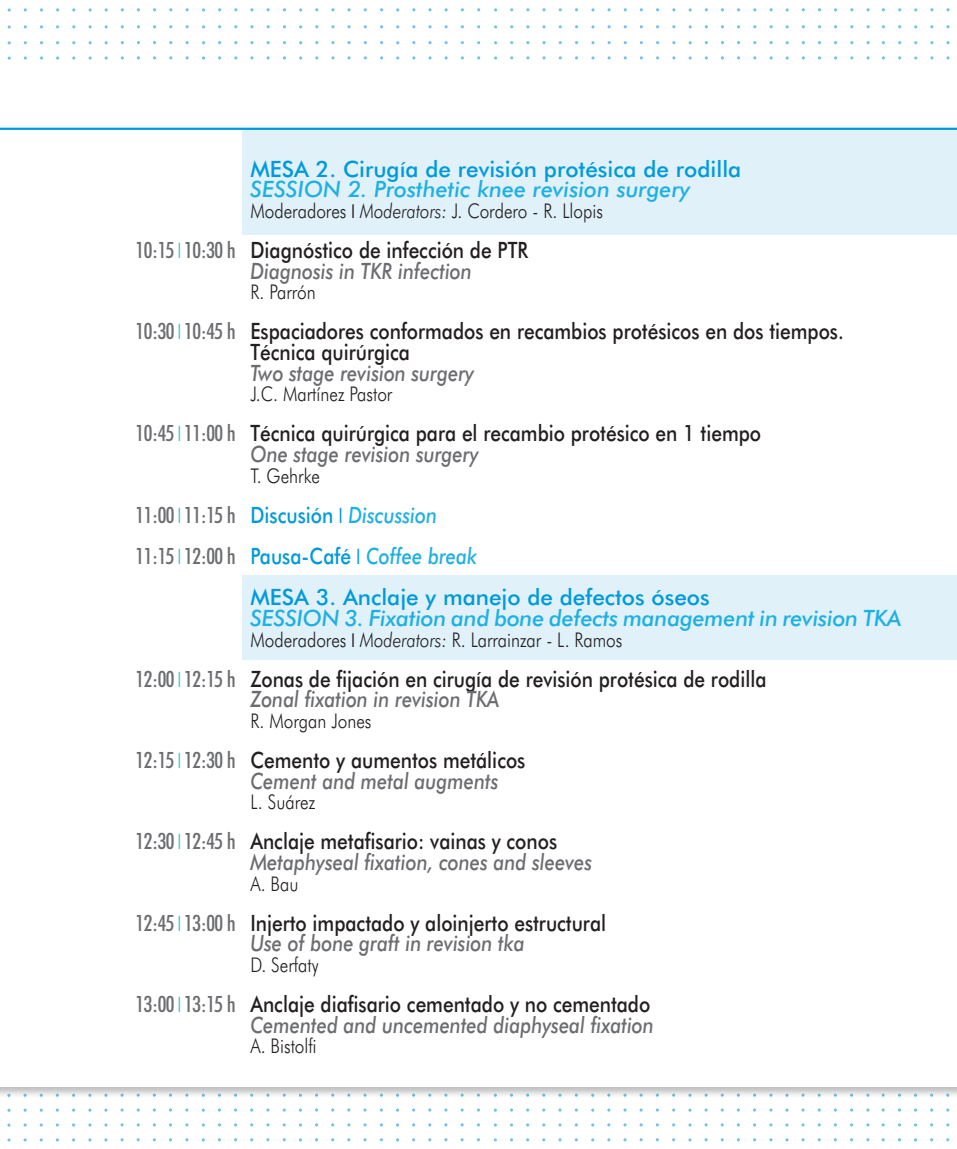
<style>
.page{position:relative;width:957px;height:1149px;background:#fff}
.page>*{position:absolute;margin:0;border:0;box-sizing:border-box;transform-origin:0 0}
.GENERAL{font:500 22.5px/20.7px "Futura BT";color:#231f20;scale:.85 1}
.GENERAL_Ingles{font:italic 500 22.5px "Futura BT";color:#6c6d70;scale:.85 1}
.SESSION{font:italic 500 22.5px "Futura BT";letter-spacing:-.01em;color:#1fb0e3}
.MESAS{font:500 22.5px "Futura BT";color:#009ada}
.GENERAL-2{font:500 condensed 22.5px "Futura BT";letter-spacing:-.02em;color:#6c6d70}
.NOMBRES_Y_HOSPITALES{font:300 20.25px "Futura BT";color:#231f20;scale:.85 1}
.s1{font-family:"Myriad Pro";font-weight:400;font-stretch:condensed}
.s2{font-style:italic}
.s3{font-stretch:condensed;color:#6c6d70}
.s4{font-family:"Myriad Pro";font-weight:400;font-stretch:condensed;color:#1fb0e3}
.s5{font-family:"Myriad Pro";font-weight:400;color:#1fb0e3}
.s6{font-stretch:normal;color:#009ada}
.s7{font-family:"Myriad Pro";font-weight:400;color:#009ada}
.s8{font-style:italic;font-stretch:normal;color:#1fb0e3}
</style>
<div class="page">
<svg style="left:688px;top:56px;width:4px;height:4px"></svg>
<svg style="left:494px;top:56px;width:3px;height:4px"></svg>
<svg style="left:347px;top:41px;width:4px;height:3px"></svg>
<svg style="left:202px;top:56px;width:3px;height:4px"></svg>
<svg style="left:299px;top:56px;width:3px;height:4px"></svg>
<svg style="left:24px;top:56px;width:3px;height:4px"></svg>
<svg style="left:40px;top:56px;width:3px;height:4px"></svg>
<svg style="left:56px;top:56px;width:3px;height:4px"></svg>
<div style="left:242px;top:128px;width:715px;height:106px;background:#e0f1fa"></div>
<div style="left:242px;top:575px;width:715px;height:84px;background:#e0f1fa"></div>
<hr style="left:0;top:128px;width:957px;height:2px;background:#009ada">
<p class="MESAS" style="left:250px;top:155px;width:492px">MESA 2. Cirugía de revisión protésica de rodilla</p>
<p class="SESSION" style="left:250px;top:176px;width:441px">SESSION 2. Prosthetic knee revision surgery</p>
<p class="NOMBRES_Y_HOSPITALES" style="left:250px;top:199px;width:416px">Moderadores <span class="s1">І</span> <span class="s2">Moderators:</span> J. Cordero - R. Llopis</p>
<p class="GENERAL" style="left:136px;top:239px;width:463px"><span class="s3">10:15</span> <span class="s4">І</span> <span class="s3">10:30 h</span> Diagnóstico de infección de PTR</p>
<p class="GENERAL_Ingles" style="left:250px;top:257px;width:262px">Diagnosis in TKR infection</p>
<p class="NOMBRES_Y_HOSPITALES" style="left:250px;top:280px;width:78px">R. Parrón</p>
<p class="GENERAL" style="left:250px;top:321px;width:700px;text-indent:-115px"><span class="s3">10:30</span> <span class="s4">І</span> <span class="s3">10:45 h</span> Espaciadores conformados en recambios protésicos en dos tiempos.<br>Técnica quirúrgica</p>
<p class="GENERAL_Ingles" style="left:250px;top:359px;width:265px">Two stage revision surgery</p>
<p class="NOMBRES_Y_HOSPITALES" style="left:250px;top:382px;width:168px">J.C. Martínez Pastor</p>
<p class="GENERAL" style="left:136px;top:422px;width:737px"><span class="s3">10:45</span> <span class="s4">І</span> <span class="s3">11:00 h</span> Técnica quirúrgica para el recambio protésico en 1 tiempo</p>
<p class="GENERAL_Ingles" style="left:250px;top:440px;width:270px">One stage revision surgery</p>
<p class="NOMBRES_Y_HOSPITALES" style="left:250px;top:463px;width:83px">T. Gehrke</p>
<p class="GENERAL-2" style="left:136px;top:501px;width:303px">11:00 <span class="s5">І</span> 11:15 h <span class="s6">Discusión</span> <span class="s7">І</span> <span class="s8">Discussion</span></p>
<p class="GENERAL-2" style="left:136px;top:542px;width:343px">11:15 <span class="s5">І</span> 12:00 h <span class="s6">Pausa-Café</span> <span class="s7">І</span> <span class="s8">Coffee break</span></p>
<p class="MESAS" style="left:250px;top:583px;width:461px">MESA 3. Anclaje y manejo de defectos óseos</p>
<p class="SESSION" style="left:250px;top:604px;width:652px">SESSION 3. Fixation and bone defects management in revision TKA</p>
<p class="NOMBRES_Y_HOSPITALES" style="left:250px;top:627px;width:439px">Moderadores <span class="s1">І</span> <span class="s2">Moderators:</span> R. Larrainzar - L. Ramos</p>
<p class="GENERAL" style="left:136px;top:668px;width:744px"><span class="s3">12:00</span> <span class="s4">І</span> <span class="s3">12:15 h</span> Zonas de fijación en cirugía de revisión protésica de rodilla</p>
<p class="GENERAL_Ingles" style="left:250px;top:685px;width:294px">Zonal fixation in revision TKA</p>
<p class="NOMBRES_Y_HOSPITALES" style="left:250px;top:708px;width:144px">R. Morgan Jones</p>
<p class="GENERAL" style="left:136px;top:749px;width:460px"><span class="s3">12:15</span> <span class="s4">І</span> <span class="s3">12:30 h</span> Cemento y aumentos metálicos</p>
<p class="GENERAL_Ingles" style="left:250px;top:766px;width:293px">Cement and metal augments</p>
<p class="NOMBRES_Y_HOSPITALES" style="left:250px;top:789px;width:78px">L. Suárez</p>
<p class="GENERAL" style="left:136px;top:830px;width:497px"><span class="s3">12:30</span> <span class="s4">І</span> <span class="s3">12:45 h</span> Anclaje metafisario: vainas y conos</p>
<p class="GENERAL_Ingles" style="left:250px;top:848px;width:404px">Metaphyseal fixation, cones and sleeves</p>
<p class="NOMBRES_Y_HOSPITALES" style="left:250px;top:870px;width:58px">A. Bau</p>
<p class="GENERAL" style="left:136px;top:911px;width:555px"><span class="s3">12:45</span> <span class="s4">І</span> <span class="s3">13:00 h</span> Injerto impactado y aloinjerto estructural</p>
<p class="GENERAL_Ingles" style="left:250px;top:929px;width:324px">Use of bone graft in revision tka</p>
<p class="NOMBRES_Y_HOSPITALES" style="left:250px;top:952px;width:82px">D. Serfaty</p>
<p class="GENERAL" style="left:136px;top:992px;width:607px"><span class="s3">13:00</span> <span class="s4">І</span> <span class="s3">13:15 h</span> Anclaje diafisario cementado y no cementado</p>
<p class="GENERAL_Ingles" style="left:250px;top:1010px;width:476px">Cemented and uncemented diaphyseal fixation</p>
<p class="NOMBRES_Y_HOSPITALES" style="left:250px;top:1033px;width:79px">A. Bistolfi</p>
</div>
